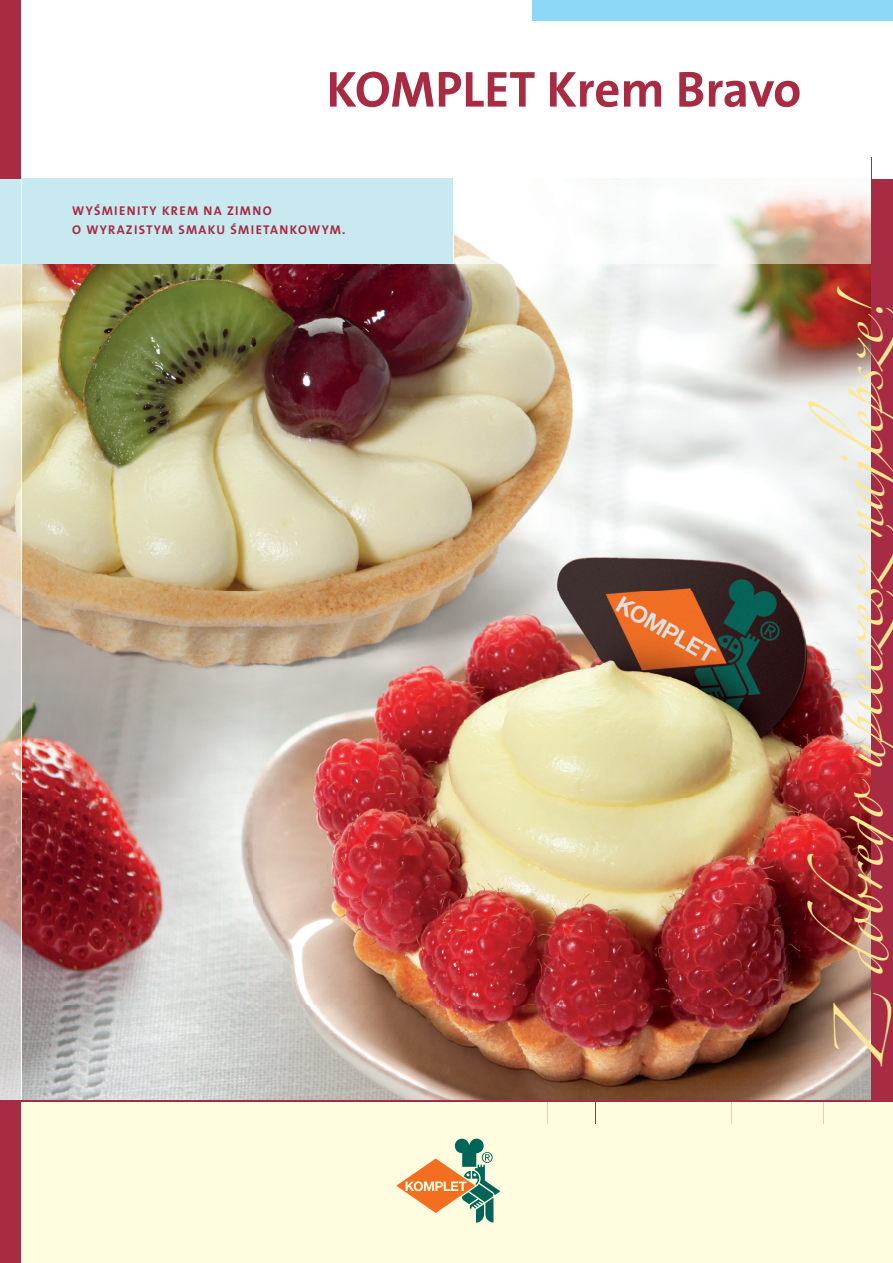
<style>
.page{position:relative;width:893px;height:1263px;background:#fff}
.page>*{position:absolute;margin:0;border:0;box-sizing:border-box;transform-origin:0 0}
.t1{font:700 51px "The Sans CE B7";letter-spacing:-.005em;color:#a62b43}
.t2{font:44.1px "Zapfino";color:#ffe894}
.t3{font:700 12.75px/19.5px "The Sans CE B7";letter-spacing:.1em;color:#a62b43}
</style>
<div class="page">
<img style="left:22px;top:264px;width:495px;height:121px">
<img style="left:517px;top:264px;width:262px;height:121px">
<img style="left:779px;top:264px;width:92px;height:837px">
<img style="left:22px;top:385px;width:758px;height:620px">
<img style="left:22px;top:1005px;width:758px;height:96px">
<img style="left:0;top:264px;width:21px;height:837px">
<div style="left:0;top:1101px;width:893px;height:162px;background:#fffce0"></div>
<img style="left:454px;top:179px;width:417px;height:85px">
<div style="left:0;top:179px;width:454px;height:85px;background:#c8e9f0"></div>
<svg style="left:547px;top:1102px;width:1px;height:22px"></svg>
<hr style="left:871px;top:157px;width:1px;height:944px;background:#a62b43">
<div style="left:0;top:0;width:21px;height:179px;background:#a62b43"></div>
<div style="left:872px;top:179px;width:21px;height:922px;background:#a62b43"></div>
<svg style="left:731px;top:1102px;width:1px;height:22px"></svg>
<svg style="left:595px;top:1102px;width:1px;height:22px"></svg>
<svg style="left:823px;top:1102px;width:1px;height:22px"></svg>
<div style="left:531px;top:0;width:362px;height:21px;background:#8dd7f7"></div>
<hr style="left:21px;top:179px;width:1px;height:922px;background:#fff">
<hr style="left:453px;top:179px;width:1px;height:85px;background:#fff">
<div style="left:0;top:1101px;width:21px;height:162px;background:#a62b43"></div>
<hr style="left:0;top:1101px;width:893px;height:1px;background:#a62b43">
<svg style="left:396px;top:1139px;width:104px;height:84px"></svg>
<h1 class="t1" style="left:326px;top:59px;width:476px">KOMPLET Krem Bravo</h1>
<p class="t3" style="left:72px;top:201px;width:275px">WYŚMIENITY KREM NA ZIMNO<br>O WYRAZISTYM SMAKU ŚMIETANKOWYM.</p>
<h2 class="t2" style="left:841px;top:1069px;width:784px;rotate:-90deg">Z dobre o u ieczes znajle s ze!</h2>
</div>
